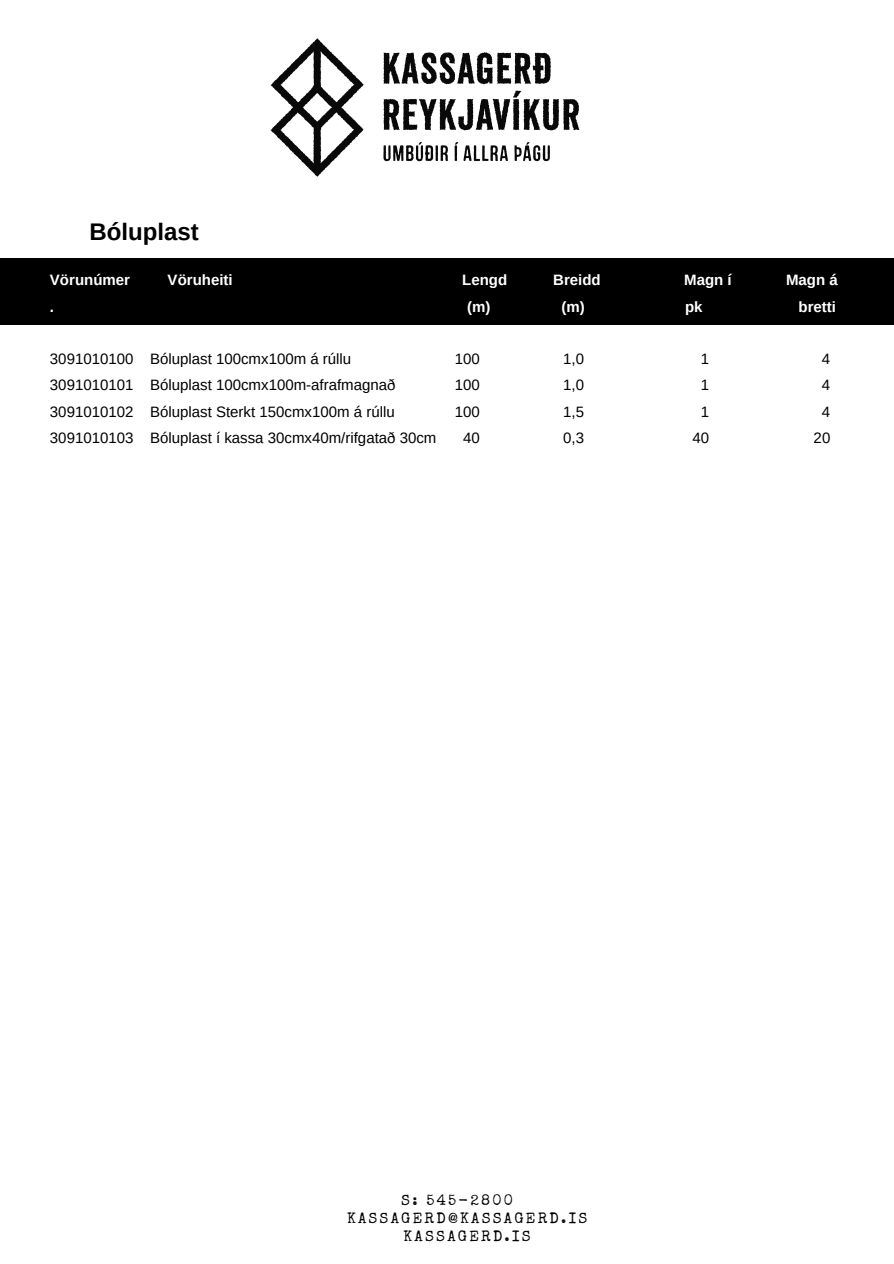
<style>
.page{position:relative;width:894px;height:1264px;background:#fff}
.page>*{position:absolute;margin:0;border:0;box-sizing:border-box;transform-origin:0 0}
.t1{font:700 24px "Arimo";color:#000}
.t2{font:15px "Arimo";color:#000}
.t3{font:700 15px "Arimo";color:#fff}
.t4{font:15px "Special Elite";letter-spacing:.15em;color:#000}
</style>
<div class="page">
<div style="left:0;top:258px;width:893px;height:66px;background:#000"></div>
<img style="left:270px;top:38px;width:310px;height:139px">
<h1 class="t1" style="left:89px;top:218px;width:111px">Bóluplast</h1>
<p class="t3" style="left:50px;top:272px;width:82px">Vörunúmer</p>
<p class="t3" style="left:168px;top:272px;width:67px">Vöruheiti</p>
<p class="t3" style="left:462px;top:272px;width:47px">Lengd</p>
<p class="t3" style="left:553px;top:272px;width:49px">Breidd</p>
<p class="t3" style="left:684px;top:272px;width:49px">Magn í</p>
<p class="t3" style="left:785px;top:272px;width:53px">Magn á</p>
<p class="t3" style="left:50px;top:298px;width:6px">.</p>
<p class="t3" style="left:467px;top:298px;width:25px">(m)</p>
<p class="t3" style="left:561px;top:298px;width:25px">(m)</p>
<p class="t3" style="left:685px;top:298px;width:19px">pk</p>
<p class="t3" style="left:798px;top:298px;width:39px">bretti</p>
<p class="t2" style="left:50px;top:350px;width:303px">3091010100 Bóluplast 100cmx100m á rúllu</p>
<p class="t2" style="left:454px;top:350px;width:27px">100</p>
<p class="t2" style="left:563px;top:350px;width:22px">1,0</p>
<p class="t2" style="left:700px;top:350px;width:10px">1</p>
<p class="t2" style="left:821px;top:350px;width:10px">4</p>
<p class="t2" style="left:50px;top:377px;width:347px">3091010101 Bóluplast 100cmx100m-afrafmagnað</p>
<p class="t2" style="left:454px;top:377px;width:27px">100</p>
<p class="t2" style="left:563px;top:377px;width:22px">1,0</p>
<p class="t2" style="left:700px;top:377px;width:10px">1</p>
<p class="t2" style="left:821px;top:377px;width:10px">4</p>
<p class="t2" style="left:50px;top:403px;width:346px">3091010102 Bóluplast Sterkt 150cmx100m á rúllu</p>
<p class="t2" style="left:454px;top:403px;width:27px">100</p>
<p class="t2" style="left:563px;top:403px;width:22px">1,5</p>
<p class="t2" style="left:700px;top:403px;width:10px">1</p>
<p class="t2" style="left:821px;top:403px;width:10px">4</p>
<p class="t2" style="left:50px;top:429px;width:388px">3091010103 Bóluplast í kassa 30cmx40m/rifgatað 30cm</p>
<p class="t2" style="left:463px;top:429px;width:18px">40</p>
<p class="t2" style="left:563px;top:429px;width:22px">0,3</p>
<p class="t2" style="left:692px;top:429px;width:18px">40</p>
<p class="t2" style="left:813px;top:429px;width:18px">20</p>
<p class="t4" style="left:401px;top:1194px;width:113px">S: 545-2800</p>
<p class="t4" style="left:347px;top:1212px;width:242px">KASSAGERD@KASSAGERD.IS</p>
<p class="t4" style="left:403px;top:1230px;width:128px">KASSAGERD.IS</p>
</div>
